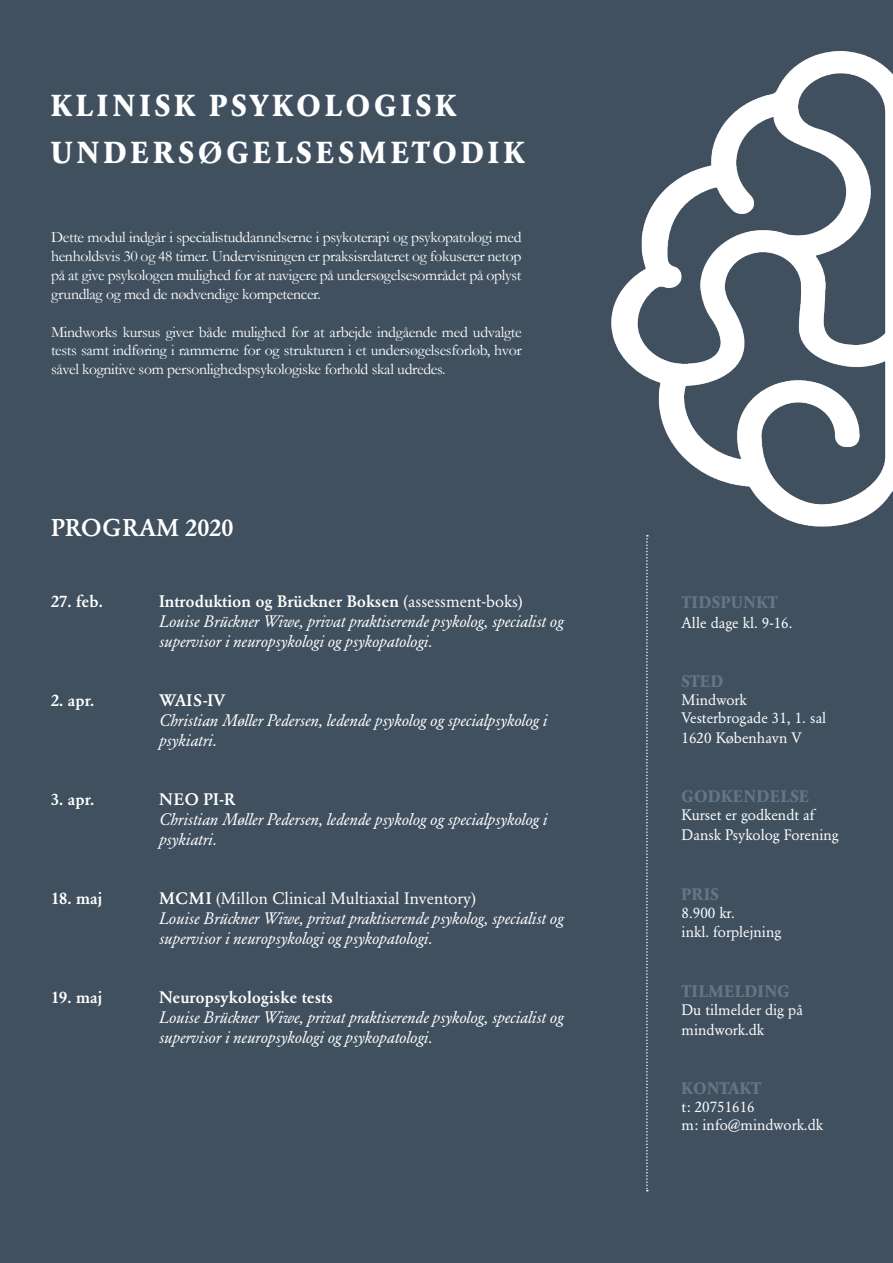
<style>
.page{position:relative;width:893px;height:1263px;background:#41505f}
.page>*{position:absolute;margin:0;border:0;box-sizing:border-box;transform-origin:0 0}
.t1{font:700 30px "Garamond Berth BQ";letter-spacing:.15em;color:#fff}
.t2{font:500 24px "Garamond Berth BQ";color:#fff}
.t3{font:italic 16.5px/19.8px "Garamond Berth BQ";color:#fff}
.t4{font:500 16.5px "Garamond Berth BQ";color:#fff}
.t5{font:16.5px "Garamond Berth BQ";color:#fff}
.t6{font:700 16.5px "Garamond Berth BQ";letter-spacing:.04em;color:#667483}
.t7{font:700 16.5px "Garamond Berth BQ";letter-spacing:.02em;color:#667483}
.t8{font:15.75px/18.9px "Garamond";letter-spacing:-.02em;color:#fff;text-align:justify}
.t9{font:15px/19.8px "Garamond Berth BQ";color:#fff}
.s1{font-weight:500;font-style:normal}
.s2{font-style:normal}
.s3{font-weight:500}
</style>
<div class="page">
<img style="left:611px;top:51px;width:282px;height:476px">
<svg style="left:646px;top:535px;width:2px;height:656px"></svg>
<p class="t1" style="left:51px;top:88px;width:407px">KLINISK PSYKOLOGISK</p>
<p class="t1" style="left:51px;top:135px;width:475px">UNDERSØGELSESMETODIK</p>
<p class="t8" style="left:51px;top:227px;width:472px">Dette modul indgår i specialistuddannelserne i psykoterapi og psykopatologi med henholdsvis 30 og 48 timer. Undervisningen er praksisrelateret og fokuserer netop på at give psykologen mulighed for at navigere på undersøgelsesområdet på oplyst grundlag og med de nødvendige kompetencer.</p>
<p class="t8" style="left:51px;top:322px;width:472px">Mindworks kursus giver både mulighed for at arbejde indgående med udvalgte tests samt indføring i rammerne for og strukturen i et undersøgelsesforløb, hvor såvel kognitive som personlighedspsykologiske forhold skal udredes.</p>
<p class="t2" style="left:51px;top:513px;width:184px">PROGRAM 2020</p>
<p class="t4" style="left:51px;top:592px;width:53px">27. feb.</p>
<p class="t3" style="left:159px;top:593px;width:406px"><span class="s1">Introduktion og Brückner Boksen</span> <span class="s2">(assessment-boks)<br></span>Louise Brückner Wiwe, privat praktiserende psykolog, specialist og</p>
<p class="t3" style="left:159px;top:632px;width:275px">supervisor i neuropsykologi og psykopatologi.</p>
<p class="t4" style="left:51px;top:691px;width:45px">2. apr.</p>
<p class="t3" style="left:159px;top:692px;width:390px"><span class="s1">WAIS-IV<br></span>Christian Møller Pedersen, ledende psykolog og specialpsykolog i psykiatri.</p>
<p class="t4" style="left:51px;top:790px;width:45px">3. apr.</p>
<p class="t4" style="left:159px;top:790px;width:78px">NEO PI-R</p>
<p class="t3" style="left:159px;top:810px;width:390px">Christian Møller Pedersen, ledende psykolog og specialpsykolog i psykiatri.</p>
<p class="t4" style="left:51px;top:889px;width:53px">18. maj</p>
<p class="t5" style="left:159px;top:889px;width:318px"><span class="s3">MCMI</span> (Millon Clinical Multiaxial Inventory)</p>
<p class="t3" style="left:159px;top:909px;width:406px">Louise Brückner Wiwe, privat praktiserende psykolog, specialist og</p>
<p class="t3" style="left:159px;top:929px;width:275px">supervisor i neuropsykologi og psykopatologi.</p>
<p class="t4" style="left:51px;top:988px;width:53px">19. maj</p>
<p class="t4" style="left:159px;top:988px;width:175px">Neuropsykologiske tests</p>
<p class="t3" style="left:159px;top:1008px;width:406px">Louise Brückner Wiwe, privat praktiserende psykolog, specialist og</p>
<p class="t3" style="left:159px;top:1028px;width:275px">supervisor i neuropsykologi og psykopatologi.</p>
<p class="t6" style="left:682px;top:593px;width:98px">TIDSPUNKT</p>
<p class="t9" style="left:682px;top:613px;width:112px">Alle dage kl. 9-16.</p>
<p class="t6" style="left:682px;top:672px;width:43px">STED</p>
<p class="t9" style="left:682px;top:690px;width:67px">Mindwork</p>
<p class="t9" style="left:682px;top:708px;width:146px">Vesterbrogade 31, 1. sal</p>
<p class="t9" style="left:682px;top:728px;width:122px">1620 København V</p>
<p class="t6" style="left:682px;top:787px;width:129px">GODKENDELSE</p>
<p class="t9" style="left:682px;top:805px;width:159px">Kurset er godkendt af<br>Dansk Psykolog Forening</p>
<p class="t6" style="left:682px;top:884px;width:39px">PRIS</p>
<p class="t9" style="left:682px;top:903px;width:55px">8.900 kr.</p>
<p class="t9" style="left:682px;top:922px;width:101px">inkl. forplejning</p>
<p class="t6" style="left:682px;top:981px;width:109px">TILMELDING</p>
<p class="t9" style="left:682px;top:1000px;width:123px">Du tilmelder dig på</p>
<p class="t9" style="left:682px;top:1020px;width:84px">mindwork.dk</p>
<p class="t7" style="left:682px;top:1079px;width:81px">KONTAKT</p>
<p class="t9" style="left:682px;top:1097px;width:75px">t: 20751616</p>
<p class="t9" style="left:682px;top:1115px;width:143px">m: info@mindwork.dk</p>
</div>
